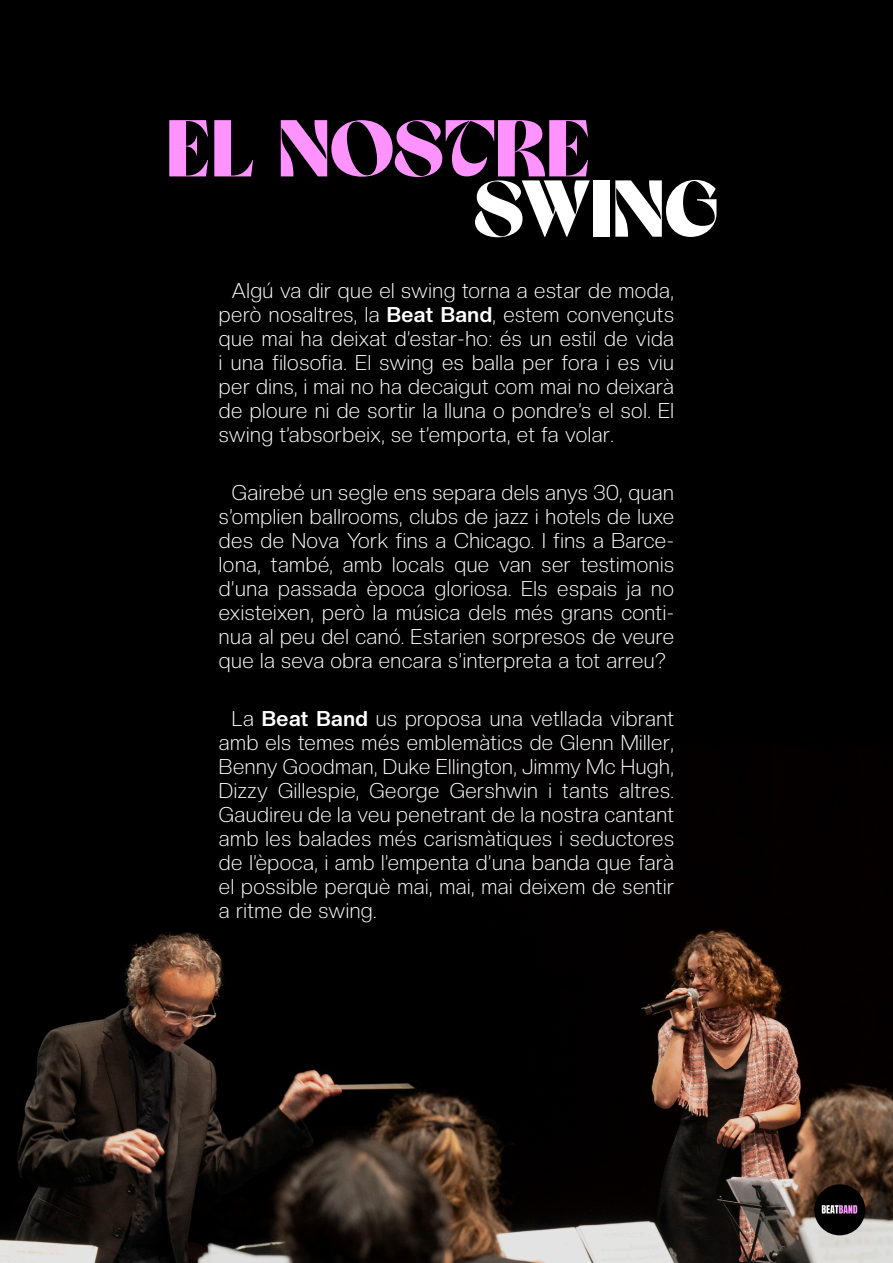
<style>
.page{position:relative;width:893px;height:1263px;background:#000}
.page>*{position:absolute;margin:0;border:0;box-sizing:border-box;transform-origin:0 0}
.Titolet{font:84px "Kaffe";letter-spacing:.005em;color:#fe93ff}
.Titolet-2{font:84px "Kaffe";color:#fff}
.Text{font:300 21px/24px "Creato Display";letter-spacing:.025em;color:#fff;text-align:justify}
.s1{font-weight:700}
</style>
<div class="page">
<img style="left:0;top:928px;width:893px;height:335px">
<img style="left:814px;top:1184px;width:51px;height:51px;border-radius:26px">
<p class="Titolet" style="left:167px;top:101px;width:426px">EL NOSTRE</p>
<p class="Titolet-2" style="left:474px;top:161px;width:247px">SWING</p>
<p class="Text" style="left:219px;top:278px;width:457px;text-indent:13px">Algú va dir que el swing torna a estar de moda, però nosaltres, la <span class="s1">Beat Band</span>, estem convençuts que mai ha deixat d’estar-ho: és un estil de vida i una filosofia. El swing es balla per fora i es viu per dins, i mai no ha decaigut com mai no deixarà de ploure ni de sortir la lluna o pondre’s el sol. El swing t’absorbeix, se t’emporta, et fa volar.</p>
<p class="Text" style="left:219px;top:480px;width:456px;text-indent:13px">Gairebé un segle ens separa dels anys 30, quan s’omplien ballrooms, clubs de jazz i hotels de luxe des de Nova York fins a Chicago. I fins a Barce&shy;lona, també, amb locals que van ser testimonis d’una passada època gloriosa. Els espais ja no existeixen, però la música dels més grans conti&shy;nua al peu del canó. Estarien sorpresos de veure que la seva obra encara s’interpreta a tot arreu?</p>
<p class="Text" style="left:219px;top:706px;width:457px;text-indent:13px">La <span class="s1">Beat Band</span> us proposa una vetllada vibrant amb els temes més emblemàtics de Glenn Miller, Benny Goodman, Duke Ellington, Jimmy Mc Hugh, Dizzy Gillespie, George Gershwin i tants altres.<br>Gaudireu de la veu penetrant de la nostra cantant amb les balades més carismàtiques i seductores de l’època, i amb l’empenta d’una banda que farà el possible perquè mai, mai, mai deixem de sentir a ritme de swing.</p>
</div>
